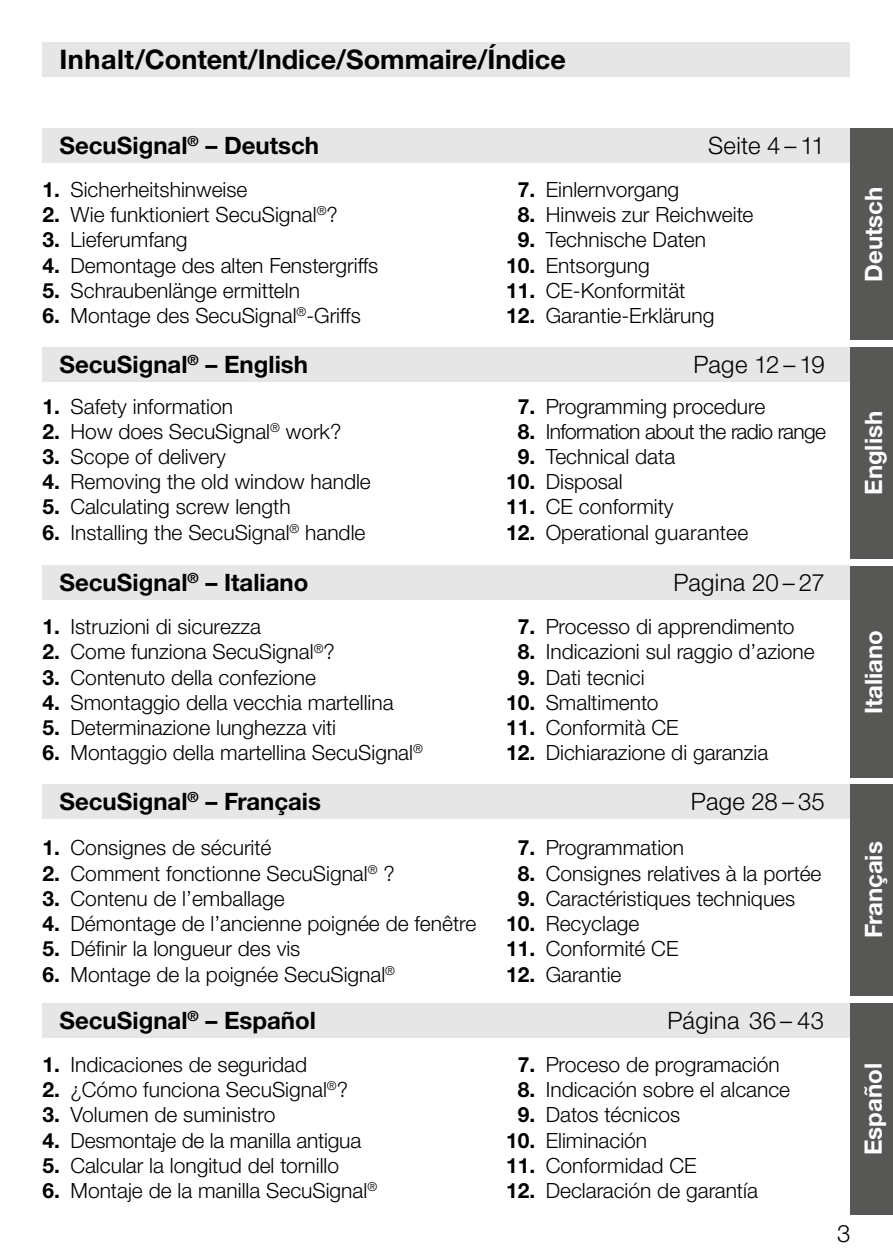
<style>
.page{position:relative;width:893px;height:1259px;background:#fff}
.page>*{position:absolute;margin:0;border:0;box-sizing:border-box;transform-origin:0 0}
.t1{font:700 27px "Helvetica Neue LTW1 G";color:#000}
.t2{font:700 24px "Helvetica Neue LTW1 G";color:#000}
.t3{font:300 24px "Helvetica Neue LTW1 G";letter-spacing:.01em;color:#000}
.t4{font:700 24px "Helvetica Neue LTW1 G";color:#fff}
.t5{font:300 21px "Helvetica Neue LTW1 G";color:#000}
.t6{font:300 21px "Helvetica Neue LTW1 G";letter-spacing:-.03em;color:#000}
.s1{font-weight:700}
</style>
<div class="page">
<div style="left:43px;top:128px;width:807px;height:34px;background:#e6e6e6"></div>
<div style="left:43px;top:347px;width:807px;height:34px;background:#e6e6e6"></div>
<div style="left:43px;top:566px;width:807px;height:34px;background:#e6e6e6"></div>
<div style="left:43px;top:784px;width:807px;height:34px;background:#e6e6e6"></div>
<div style="left:43px;top:1003px;width:807px;height:34px;background:#e6e6e6"></div>
<div style="left:850px;top:1003px;width:43px;height:212px;background:#575756"></div>
<div style="left:850px;top:784px;width:43px;height:212px;background:#575756"></div>
<div style="left:850px;top:128px;width:43px;height:212px;background:#575756"></div>
<div style="left:850px;top:566px;width:43px;height:211px;background:#575756"></div>
<div style="left:850px;top:347px;width:43px;height:212px;background:#575756"></div>
<div style="left:43px;top:43px;width:807px;height:34px;background:#e6e6e6"></div>
<p class="t1" style="left:60px;top:43px;width:508px">Inhalt/Content/Indice/Sommaire/Índice</p>
<p class="t2" style="left:60px;top:131px;width:261px">SecuSignal<sup>®</sup> – Deutsch</p>
<p class="t5" style="left:43px;top:177px;width:206px"><span class="s1">1.</span> Sicherheitshinweise</p>
<p class="t5" style="left:43px;top:202px;width:297px"><span class="s1">2.</span> Wie funktioniert SecuSignal<sup>®</sup>?</p>
<p class="t5" style="left:43px;top:227px;width:147px"><span class="s1">3.</span> Lieferumfang</p>
<p class="t5" style="left:43px;top:252px;width:337px"><span class="s1">4.</span> Demontage des alten Fenstergriffs</p>
<p class="t5" style="left:43px;top:277px;width:259px"><span class="s1">5.</span> Schraubenlänge ermitteln</p>
<p class="t5" style="left:43px;top:303px;width:320px"><span class="s1">6.</span> Montage des SecuSignal<sup>®</sup>-Griffs</p>
<p class="t2" style="left:60px;top:349px;width:250px">SecuSignal<sup>®</sup> – English</p>
<p class="t5" style="left:43px;top:393px;width:192px"><span class="s1">1.</span> Safety information</p>
<p class="t5" style="left:43px;top:418px;width:300px"><span class="s1">2.</span> How does SecuSignal<sup>®</sup> work?</p>
<p class="t5" style="left:43px;top:443px;width:185px"><span class="s1">3.</span> Scope of delivery</p>
<p class="t5" style="left:43px;top:469px;width:330px"><span class="s1">4.</span> Removing the old window handle</p>
<p class="t5" style="left:43px;top:494px;width:250px"><span class="s1">5.</span> Calculating screw length</p>
<p class="t5" style="left:43px;top:519px;width:324px"><span class="s1">6.</span> Installing the SecuSignal<sup>®</sup> handle</p>
<p class="t2" style="left:60px;top:568px;width:250px">SecuSignal<sup>®</sup> – Italiano</p>
<p class="t5" style="left:43px;top:614px;width:220px"><span class="s1">1.</span> Istruzioni di sicurezza</p>
<p class="t5" style="left:43px;top:639px;width:294px"><span class="s1">2.</span> Come funziona SecuSignal<sup>®</sup>?</p>
<p class="t5" style="left:43px;top:664px;width:275px"><span class="s1">3.</span> Contenuto della confezione</p>
<p class="t5" style="left:43px;top:689px;width:353px"><span class="s1">4.</span> Smontaggio della vecchia martellina</p>
<p class="t5" style="left:43px;top:715px;width:295px"><span class="s1">5.</span> Determinazione lunghezza viti</p>
<p class="t5" style="left:43px;top:740px;width:382px"><span class="s1">6.</span> Montaggio della martellina SecuSignal<sup>®</sup></p>
<p class="t2" style="left:60px;top:786px;width:263px">SecuSignal<sup>®</sup> – Français</p>
<p class="t5" style="left:43px;top:835px;width:230px"><span class="s1">1.</span> Consignes de sécurité</p>
<p class="t5" style="left:43px;top:860px;width:354px"><span class="s1">2.</span> Comment fonctionne SecuSignal<sup>®</sup> ?</p>
<p class="t5" style="left:43px;top:885px;width:244px"><span class="s1">3.</span> Contenu de l’emballage</p>
<p class="t5" style="left:43px;top:910px;width:435px"><span class="s1">4.</span> Démontage de l’ancienne poignée de fenêtre</p>
<p class="t5" style="left:43px;top:936px;width:259px"><span class="s1">5.</span> Définir la longueur des vis</p>
<p class="t5" style="left:43px;top:961px;width:354px"><span class="s1">6.</span> Montage de la poignée SecuSignal<sup>®</sup></p>
<p class="t2" style="left:60px;top:1005px;width:258px">SecuSignal<sup>®</sup> – Español</p>
<p class="t5" style="left:43px;top:1051px;width:266px"><span class="s1">1.</span> Indicaciones de seguridad</p>
<p class="t5" style="left:43px;top:1077px;width:307px"><span class="s1">2.</span> ¿Cómo funciona SecuSignal<sup>®</sup>?</p>
<p class="t5" style="left:43px;top:1102px;width:234px"><span class="s1">3.</span> Volumen de suministro</p>
<p class="t5" style="left:43px;top:1127px;width:320px"><span class="s1">4.</span> Desmontaje de la manilla antigua</p>
<p class="t5" style="left:43px;top:1152px;width:298px"><span class="s1">5.</span> Calcular la longitud del tornillo</p>
<p class="t5" style="left:43px;top:1177px;width:336px"><span class="s1">6.</span> Montaje de la manilla SecuSignal<sup>®</sup></p>
<p class="t3" style="left:708px;top:131px;width:118px">Seite 4 – 11</p>
<p class="t5" style="left:518px;top:177px;width:163px"><span class="s1">7.</span> Einlernvorgang</p>
<p class="t5" style="left:518px;top:202px;width:237px"><span class="s1">8.</span> Hinweis zur Reichweite</p>
<p class="t5" style="left:518px;top:227px;width:190px"><span class="s1">9.</span> Technische Daten</p>
<p class="t5" style="left:506px;top:252px;width:145px"><span class="s1">10.</span> Entsorgung</p>
<p class="t5" style="left:506px;top:277px;width:181px"><span class="s1">11.</span> CE-Konformität</p>
<p class="t5" style="left:506px;top:303px;width:210px"><span class="s1">12.</span> Garantie-Erklärung</p>
<p class="t3" style="left:693px;top:349px;width:133px">Page 12 – 19</p>
<p class="t5" style="left:518px;top:393px;width:249px"><span class="s1">7.</span> Programming procedure</p>
<p class="t6" style="left:518px;top:418px;width:310px"><span class="s1">8.</span> Information about the radio range</p>
<p class="t5" style="left:518px;top:443px;width:159px"><span class="s1">9.</span> Technical data</p>
<p class="t5" style="left:506px;top:469px;width:118px"><span class="s1">10.</span> Disposal</p>
<p class="t5" style="left:506px;top:494px;width:169px"><span class="s1">11.</span> CE conformity</p>
<p class="t5" style="left:506px;top:519px;width:244px"><span class="s1">12.</span> Operational guarantee</p>
<p class="t3" style="left:673px;top:568px;width:153px">Pagina 20 – 27</p>
<p class="t5" style="left:518px;top:614px;width:278px"><span class="s1">7.</span> Processo di apprendimento</p>
<p class="t5" style="left:518px;top:639px;width:299px"><span class="s1">8.</span> Indicazioni sul raggio d’azione</p>
<p class="t5" style="left:518px;top:664px;width:128px"><span class="s1">9.</span> Dati tecnici</p>
<p class="t5" style="left:506px;top:689px;width:154px"><span class="s1">10.</span> Smaltimento</p>
<p class="t5" style="left:506px;top:715px;width:174px"><span class="s1">11.</span> Conformità CE</p>
<p class="t5" style="left:506px;top:740px;width:264px"><span class="s1">12.</span> Dichiarazione di garanzia</p>
<p class="t3" style="left:691px;top:787px;width:136px">Page 28 – 35</p>
<p class="t5" style="left:518px;top:835px;width:168px"><span class="s1">7.</span> Programmation</p>
<p class="t5" style="left:518px;top:860px;width:305px"><span class="s1">8.</span> Consignes relatives à la portée</p>
<p class="t5" style="left:518px;top:885px;width:279px"><span class="s1">9.</span> Caractéristiques techniques</p>
<p class="t5" style="left:506px;top:910px;width:135px"><span class="s1">10.</span> Recyclage</p>
<p class="t5" style="left:506px;top:936px;width:174px"><span class="s1">11.</span> Conformité CE</p>
<p class="t5" style="left:506px;top:961px;width:117px"><span class="s1">12.</span> Garantie</p>
<p class="t3" style="left:667px;top:1005px;width:158px">Página 36 – 43</p>
<p class="t5" style="left:518px;top:1051px;width:263px"><span class="s1">7.</span> Proceso de programación</p>
<p class="t5" style="left:518px;top:1077px;width:274px"><span class="s1">8.</span> Indicación sobre el alcance</p>
<p class="t5" style="left:518px;top:1102px;width:164px"><span class="s1">9.</span> Datos técnicos</p>
<p class="t5" style="left:506px;top:1127px;width:143px"><span class="s1">10.</span> Eliminación</p>
<p class="t5" style="left:506px;top:1152px;width:192px"><span class="s1">11.</span> Conformidad CE</p>
<p class="t5" style="left:506px;top:1177px;width:253px"><span class="s1">12.</span> Declaración de garantía</p>
<p class="t3" style="left:837px;top:1219px;width:15px">3</p>
<p class="t4" style="left:859px;top:282px;width:97px;rotate:-90deg">Deutsch</p>
<p class="t4" style="left:859px;top:495px;width:85px;rotate:-90deg">English</p>
<p class="t4" style="left:859px;top:714px;width:86px;rotate:-90deg">Italiano</p>
<p class="t4" style="left:859px;top:938px;width:98px;rotate:-90deg">Français</p>
<p class="t4" style="left:859px;top:1155px;width:93px;rotate:-90deg">Español</p>
</div>
